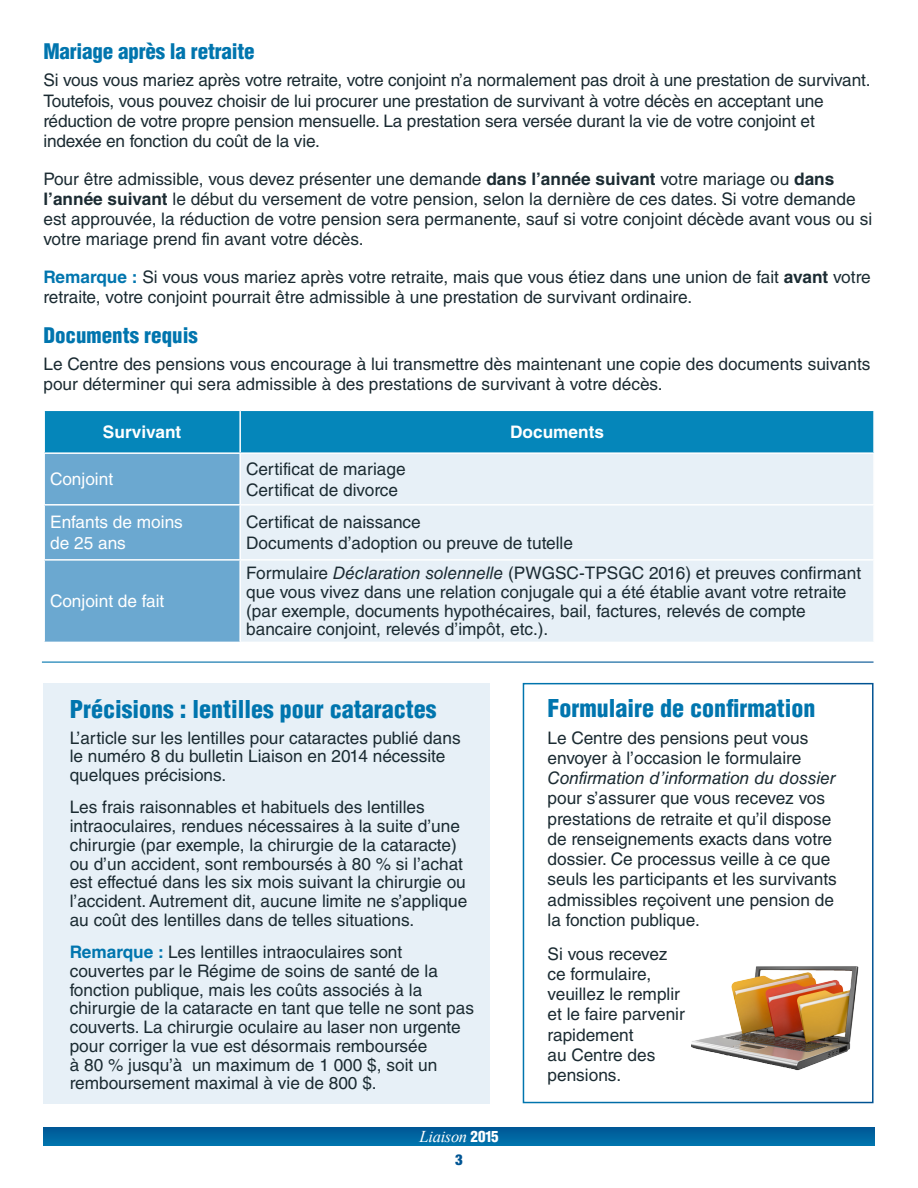
<style>
.page{position:relative;width:918px;height:1188px;background:#fff}
.page>*{position:absolute;margin:0;border:0;box-sizing:border-box;transform-origin:0 0}
.Titles_2{font:900 condensed 24px "Helvetica LT Std";color:#0075ae}
.Titles_2-2{font:900 condensed 21px "Helvetica LT Std";letter-spacing:-.01em;color:#0075ae}
.Body_2{font:17.25px/20.2px "Helvetica LT Std";color:#1b2b32}
.Body_2-2{font:17.25px/20.2px "Helvetica LT Std";color:#fff}
.Body_2-3{font:700 17.25px "Helvetica LT Std";color:#fff}
.t1{font:italic 16.5px "Times New Roman";letter-spacing:-.02em;color:#fff}
.t2{font:900 condensed 15px "Helvetica Neue LT Std";color:#005594}
.s1{font-weight:700}
.s2{font-weight:700;color:#0075ae}
.s3{font-style:italic}
.s4{font-family:"Helvetica LT Std";font-weight:900;font-style:normal;font-stretch:condensed;font-size:15px}
</style>
<div class="page">
<div style="left:43px;top:1127px;width:832px;height:18px;background:linear-gradient(to right,#0066a2,#0066a2)"></div>
<div style="left:43px;top:683px;width:447px;height:420px;background:#e7f0f7"></div>
<div style="left:523px;top:683px;width:351px;height:420px;border:2px solid #fff"></div>
<svg style="left:45px;top:411px;width:828px;height:231px;background:#3997c5"></svg>
<div style="left:241px;top:454px;width:632px;height:188px;background:#e7f0f7"></div>
<hr style="left:239px;top:411px;width:2px;height:41px;background:#fff">
<hr style="left:43px;top:452px;width:197px;height:2px;background:#fff">
<hr style="left:43px;top:504px;width:197px;height:2px;background:#fff">
<hr style="left:43px;top:559px;width:197px;height:2px;background:#fff">
<hr style="left:240px;top:452px;width:635px;height:2px;background:#fff">
<hr style="left:239px;top:454px;width:2px;height:50px;background:#fff">
<hr style="left:240px;top:504px;width:635px;height:2px;background:#fff">
<hr style="left:239px;top:506px;width:2px;height:53px;background:#fff">
<hr style="left:240px;top:559px;width:635px;height:2px;background:#fff">
<hr style="left:239px;top:561px;width:2px;height:81px;background:#fff">
<img style="left:692px;top:966px;width:167px;height:105px">
<p class="Titles_2-2" style="left:43px;top:38px;width:213px">Mariage après la retraite</p>
<p class="Body_2" style="left:43px;top:70px;width:826px">Si vous vous mariez après votre retraite, votre conjoint n’a normalement pas droit à une prestation de survivant.<br>Toutefois, vous pouvez choisir de lui procurer une prestation de survivant à votre décès en acceptant une réduction de votre propre pension mensuelle. La prestation sera versée durant la vie de votre conjoint et indexée en fonction du coût de la vie.</p>
<p class="Body_2" style="left:43px;top:168px;width:830px">Pour être admissible, vous devez présenter une demande <span class="s1">dans l’année suivant</span> votre mariage ou <span class="s1">dans l’année suivant</span> le début du versement de votre pension, selon la dernière de ces dates. Si votre demande est approuvée, la réduction de votre pension sera permanente, sauf si votre conjoint décède avant vous ou si votre mariage prend fin avant votre décès.</p>
<p class="Body_2" style="left:43px;top:267px;width:829px"><span class="s2">Remarque :</span> Si vous vous mariez après votre retraite, mais que vous étiez dans une union de fait <span class="s1">avant</span> votre retraite, votre conjoint pourrait être admissible à une prestation de survivant ordinaire.</p>
<p class="Titles_2-2" style="left:43px;top:322px;width:156px">Documents requis</p>
<p class="Body_2" style="left:43px;top:354px;width:829px">Le Centre des pensions vous encourage à lui transmettre dès maintenant une copie des documents suivants pour déterminer qui sera admissible à des prestations de survivant à votre décès.</p>
<p class="Body_2-3" style="left:103px;top:421px;width:80px">Survivant</p>
<p class="Body_2-3" style="left:510px;top:421px;width:95px">Documents</p>
<p class="Body_2-2" style="left:50px;top:469px;width:65px">Conjoint</p>
<p class="Body_2" style="left:246px;top:458px;width:161px">Certificat de mariage</p>
<p class="Body_2" style="left:246px;top:480px;width:153px">Certificat de divorce</p>
<p class="Body_2-2" style="left:50px;top:512px;width:134px">Enfants de moins de 25 ans</p>
<p class="Body_2" style="left:246px;top:512px;width:176px">Certificat de naissance</p>
<p class="Body_2" style="left:246px;top:533px;width:328px">Documents d’adoption ou preuve de tutelle</p>
<p class="Body_2-2" style="left:50px;top:591px;width:116px">Conjoint de fait</p>
<p class="Body_2" style="left:246px;top:564px;width:617px;line-height:18.8px">Formulaire <span class="s3">Déclaration solennelle</span> (PWGSC-TPSGC 2016) et preuves confirmant que vous vivez dans une relation conjugale qui a été établie avant votre retraite (par exemple, documents hypothécaires, bail, factures, relevés de compte bancaire conjoint, relevés d’impôt, etc.).</p>
<p class="Titles_2" style="left:70px;top:694px;width:368px">Précisions : lentilles pour cataractes</p>
<p class="Body_2" style="left:70px;top:728px;width:392px;line-height:18.8px">L’article sur les lentilles pour cataractes publié dans le numéro 8 du bulletin Liaison en 2014 nécessite quelques précisions.</p>
<p class="Body_2" style="left:70px;top:798px;width:399px;line-height:18.8px">Les frais raisonnables et habituels des lentilles intraoculaires, rendues nécessaires à la suite d’une chirurgie (par exemple, la chirurgie de la cataracte) ou d’un accident, sont remboursés à 80 % si l’achat est effectué dans les six mois suivant la chirurgie ou l’accident. Autrement dit, aucune limite ne s’applique au coût des lentilles dans de telles situations.</p>
<p class="Body_2" style="left:70px;top:943px;width:406px;line-height:18.8px"><span class="s2">Remarque :</span> Les lentilles intraoculaires sont couvertes par le Régime de soins de santé de la fonction publique, mais les coûts associés à la chirurgie de la cataracte en tant que telle ne sont pas couverts. La chirurgie oculaire au laser non urgente pour corriger la vue est désormais remboursée<br>à 80 % jusqu’à un maximum de 1 000 $, soit un remboursement maximal à vie de 800 $.</p>
<p class="t1" style="left:420px;top:1125px;width:81px">Liaison <span class="s4">2015</span></p>
<p class="t2" style="left:455px;top:1150px;width:9px">3</p>
<p class="Titles_2" style="left:548px;top:693px;width:269px">Formulaire de confirmation</p>
<p class="Body_2" style="left:548px;top:727px;width:291px">Le Centre des pensions peut vous envoyer à l’occasion le formulaire <span class="s3">Confirmation d’information du dossier </span>pour s’assurer que vous recevez vos prestations de retraite et qu’il dispose de renseignements exacts dans votre dossier. Ce processus veille à ce que seuls les participants et les survivants admissibles reçoivent une pension de la fonction publique.</p>
<p class="Body_2" style="left:548px;top:943px;width:139px">Si vous recevez ce formulaire, veuillez le remplir et le faire parvenir rapidement<br>au Centre des pensions.</p>
</div>
